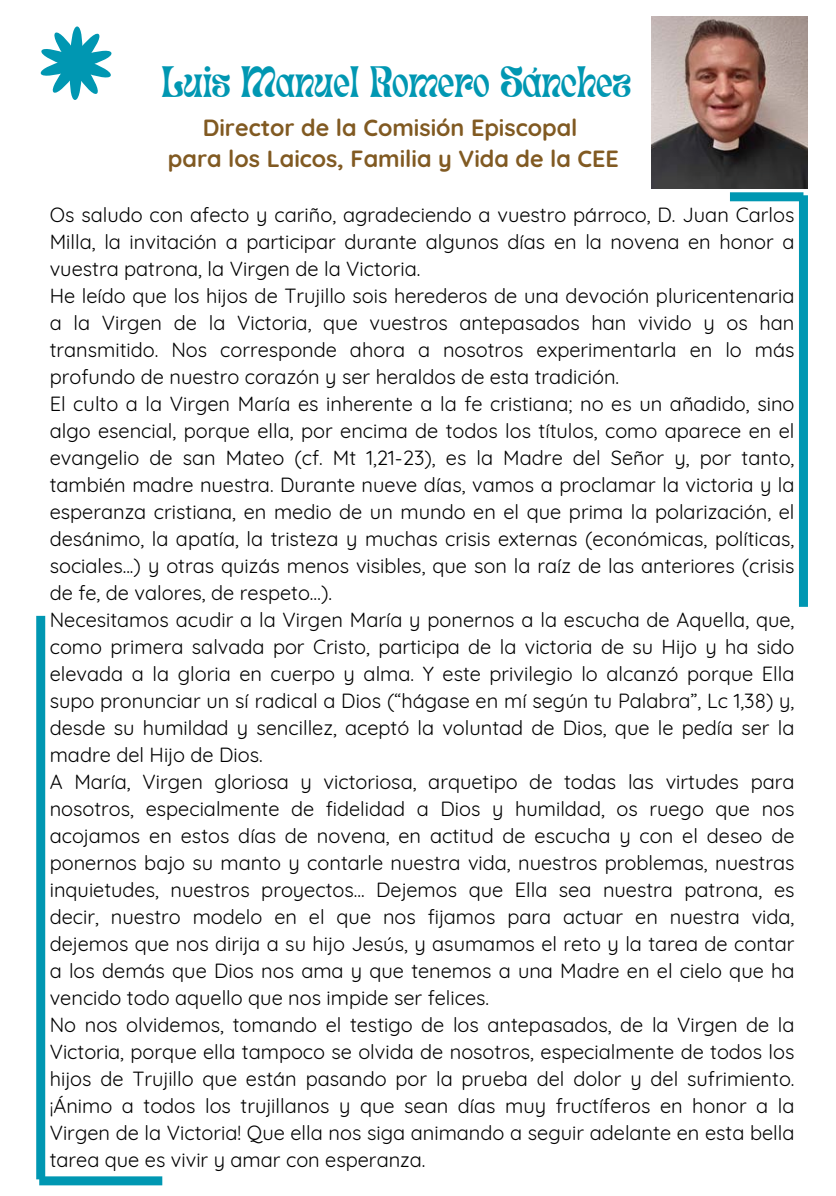
<style>
.page{position:relative;width:836px;height:1196px;background:#fff}
.page>*{position:absolute;margin:0;border:0;box-sizing:border-box;transform-origin:0 0}
.t1{font:44px "Kindred Youth";color:#0097b2}
.t2{font:700 23.4px/31.6px "Quicksand";color:#815a22;text-align:center}
.t3{font:20px/27px "Quicksand";color:#000;text-align:justify}
</style>
<div class="page">
<div style="left:798px;top:195px;width:9px;height:412px;background:#0097b2"></div>
<div style="left:39px;top:1176px;width:123px;height:9px;background:#0097b2"></div>
<div style="left:36px;top:616px;width:9px;height:563px;background:#0097b2"></div>
<div style="left:730px;top:192px;width:73px;height:9px;background:#0097b2"></div>
<svg style="left:40px;top:26px;width:72px;height:74px"></svg>
<img style="left:651px;top:16px;width:156px;height:173px">
<p class="t1" style="left:162px;top:64px;width:470px">Luis Manuel Romero Sánchez</p>
<p class="t2" style="left:168px;top:111px;width:452px">Director de la Comisión Episcopal<br>para los Laicos, Familia y Vida de la CEE</p>
<p class="t3" style="left:50px;top:201px;width:746px">Os saludo con afecto y cariño, agradeciendo a vuestro párroco, D. Juan Carlos Milla, la invitación a participar durante algunos días en la novena en honor a vuestra patrona, la Virgen de la Victoria.</p>
<p class="t3" style="left:50px;top:282px;width:746px">He leído que los hijos de Trujillo sois herederos de una devoción pluricentenaria a la Virgen de la Victoria, que vuestros antepasados han vivido y os han transmitido. Nos corresponde ahora a nosotros experimentarla en lo más profundo de nuestro corazón y ser heraldos de esta tradición.</p>
<h1 class="t3" style="left:50px;top:390px;width:746px">El culto a la Virgen María es inherente a la fe cristiana; no es un añadido, sino algo esencial, porque ella, por encima de todos los títulos, como aparece en el evangelio de san Mateo (cf. Mt 1,21-23), es la Madre del Señor y, por tanto, también madre nuestra. Durante nueve días, vamos a proclamar la victoria y la esperanza cristiana, en medio de un mundo en el que prima la polarización, el desánimo, la apatía, la tristeza y muchas crisis externas (económicas, políticas, sociales...) y otras quizás menos visibles, que son la raíz de las anteriores (crisis de fe, de valores, de respeto…).</h1>
<h2 class="t3" style="left:50px;top:606px;width:746px">Necesitamos acudir a la Virgen María y ponernos a la escucha de Aquella, que, como primera salvada por Cristo, participa de la victoria de su Hijo y ha sido elevada a la gloria en cuerpo y alma. Y este privilegio lo alcanzó porque Ella supo pronunciar un sí radical a Dios (“hágase en mí según tu Palabra”, Lc 1,38) y, desde su humildad y sencillez, aceptó la voluntad de Dios, que le pedía ser la madre del Hijo de Dios.</h2>
<p class="t3" style="left:50px;top:768px;width:746px">A María, Virgen gloriosa y victoriosa, arquetipo de todas las virtudes para nosotros, especialmente de fidelidad a Dios y humildad, os ruego que nos acojamos en estos días de novena, en actitud de escucha y con el deseo de ponernos bajo su manto y contarle nuestra vida, nuestros problemas, nuestras inquietudes, nuestros proyectos... Dejemos que Ella sea nuestra patrona, es decir, nuestro modelo en el que nos fijamos para actuar en nuestra vida, dejemos que nos dirija a su hijo Jesús, y asumamos el reto y la tarea de contar a los demás que Dios nos ama y que tenemos a una Madre en el cielo que ha vencido todo aquello que nos impide ser felices.</p>
<p class="t3" style="left:50px;top:1011px;width:746px">No nos olvidemos, tomando el testigo de los antepasados, de la Virgen de la Victoria, porque ella tampoco se olvida de nosotros, especialmente de todos los hijos de Trujillo que están pasando por la prueba del dolor y del sufrimiento. ¡Ánimo a todos los trujillanos y que sean días muy fructíferos en honor a la Virgen de la Victoria! Que ella nos siga animando a seguir adelante en esta bella tarea que es vivir y amar con esperanza.</p>
</div>
